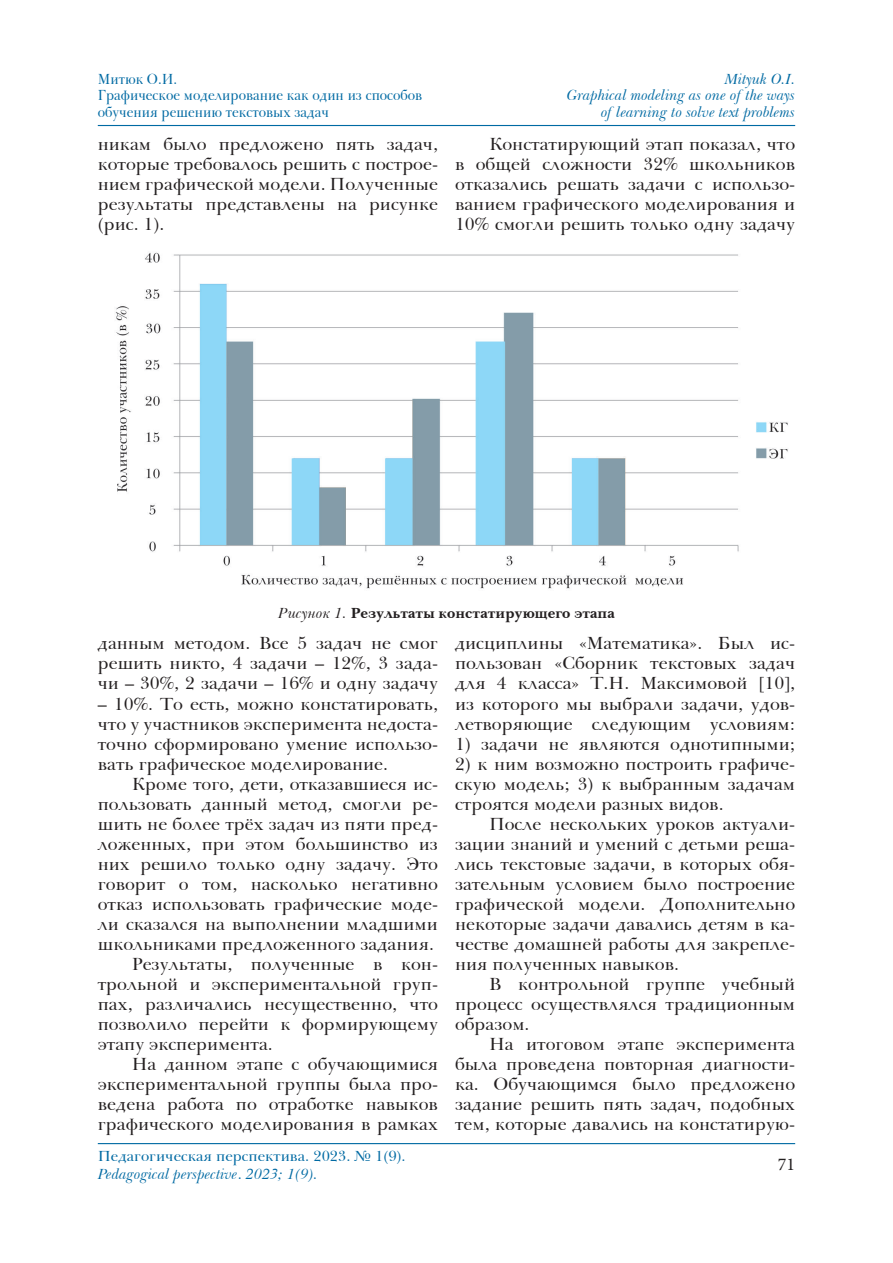
<style>
.page{position:relative;width:893px;height:1263px;background:#fff}
.page>*{position:absolute;margin:0;border:0;box-sizing:border-box;transform-origin:0 0}
.основной_текст_стать{font:18px/20.1px "Baskerville BT";color:#231f20;text-align:justify}
.t1{font:18px "Minion Pro";color:#231f20}
.t2{font:15px/16.5px "Baskerville BT";color:#006aa3;scale:.9 1}
.t3{font:15px/18px "Baskerville BT";color:#006aa3}
.t4{font:italic 15px/16.5px "Baskerville BT";color:#006aa3;text-align:right}
.подрисуночный{font:700 15px "Baskerville BT";color:#231f20}
.s1{font-weight:400;font-style:italic}
.s2{font-style:italic}
</style>
<div class="page">
<hr style="left:98px;top:125px;width:697px;height:1px;background:#006aa3">
<hr style="left:98px;top:1143px;width:697px;height:1px;background:#006aa3">
<img style="left:115px;top:252px;width:673px;height:337px">
<p class="t2" style="left:98px;top:70px;width:362px">Митюк О.И.<br>Графическое моделирование как один из способов обучения решению текстовых задач</p>
<p class="t4" style="left:567px;top:70px;width:230px">Mityuk O.I.<br>Graphical modeling as one of the ways of learning to solve text problems</p>
<p class="основной_текст_стать" style="left:98px;top:133px;width:342px">никам было предложено пять задач, которые требовалось решить с построе&shy;нием графической модели. Полученные результаты представлены на рисунке (рис. 1).</p>
<p class="основной_текст_стать" style="left:455px;top:133px;width:342px;text-indent:34px">Констатирующий этап показал, что в общей сложности 32% школьников отказались решать задачи с использо&shy;ванием графического моделирования и 10% смогли решить только одну задачу</p>
<p class="подрисуночный" style="left:278px;top:603px;width:338px"><span class="s1">Рисунок 1.</span> Результаты констатирующего этапа</p>
<p class="основной_текст_стать" style="left:98px;top:633px;width:342px">данным методом. Все 5 задач не смог решить никто, 4 задачи – 12%, 3 зада&shy;чи – 30%, 2 задачи – 16% и одну задачу</p>
<p class="основной_текст_стать" style="left:98px;top:693px;width:342px">– 10%. То есть, можно констатировать, что у участников эксперимента недоста&shy;точно сформировано умение использо&shy;вать графическое моделирование.</p>
<p class="основной_текст_стать" style="left:98px;top:773px;width:342px;text-indent:34px">Кроме того, дети, отказавшиеся ис&shy;пользовать данный метод, смогли ре&shy;шить не более трёх задач из пяти пред&shy;ложенных, при этом большинство из них решило только одну задачу. Это говорит о том, насколько негативно отказ использовать графические моде&shy;ли сказался на выполнении младшими школьниками предложенного задания.</p>
<p class="основной_текст_стать" style="left:98px;top:953px;width:342px;text-indent:34px">Результаты, полученные в кон&shy;трольной и экспериментальной груп&shy;пах, различались несущественно, что позволило перейти к формирующему этапу эксперимента.</p>
<p class="основной_текст_стать" style="left:98px;top:1053px;width:342px;text-indent:34px">На данном этапе с обучающимися экспериментальной группы была про&shy;ведена работа по отработке навыков графического моделирования в рамках</p>
<p class="t3" style="left:98px;top:1146px;width:309px">Педагогическая перспектива. 2023. № 1(9).<br><span class="s2">Pedagogical perspective</span>. <span class="s2">2023; 1(9).</span></p>
<p class="основной_текст_стать" style="left:455px;top:633px;width:342px">дисциплины «Математика». Был ис&shy;пользован «Сборник текстовых задач для 4 класса» Т.Н. Максимовой [10], из которого мы выбрали задачи, удов&shy;летворяющие следующим условиям:</p>
<p class="основной_текст_стать" style="left:455px;top:733px;width:342px">1) задачи не являются однотипными;</p>
<p class="основной_текст_стать" style="left:455px;top:753px;width:342px">2) к ним возможно построить графиче&shy;скую модель; 3) к выбранным задачам строятся модели разных видов.</p>
<p class="основной_текст_стать" style="left:455px;top:813px;width:342px;text-indent:34px">После нескольких уроков актуали&shy;зации знаний и умений с детьми реша&shy;лись текстовые задачи, в которых обя&shy;зательным условием было построение графической модели. Дополнительно некоторые задачи давались детям в ка&shy;честве домашней работы для закрепле&shy;ния полученных навыков.</p>
<p class="основной_текст_стать" style="left:455px;top:973px;width:342px;text-indent:34px">В контрольной группе учебный процесс осуществлялся традиционным образом.</p>
<p class="основной_текст_стать" style="left:455px;top:1033px;width:342px;text-indent:34px">На итоговом этапе эксперимента была проведена повторная диагности&shy;ка. Обучающимся было предложено задание решить пять задач, подобных тем, которые давались на констатирую-</p>
<p class="t1" style="left:778px;top:1153px;width:19px">71</p>
</div>
